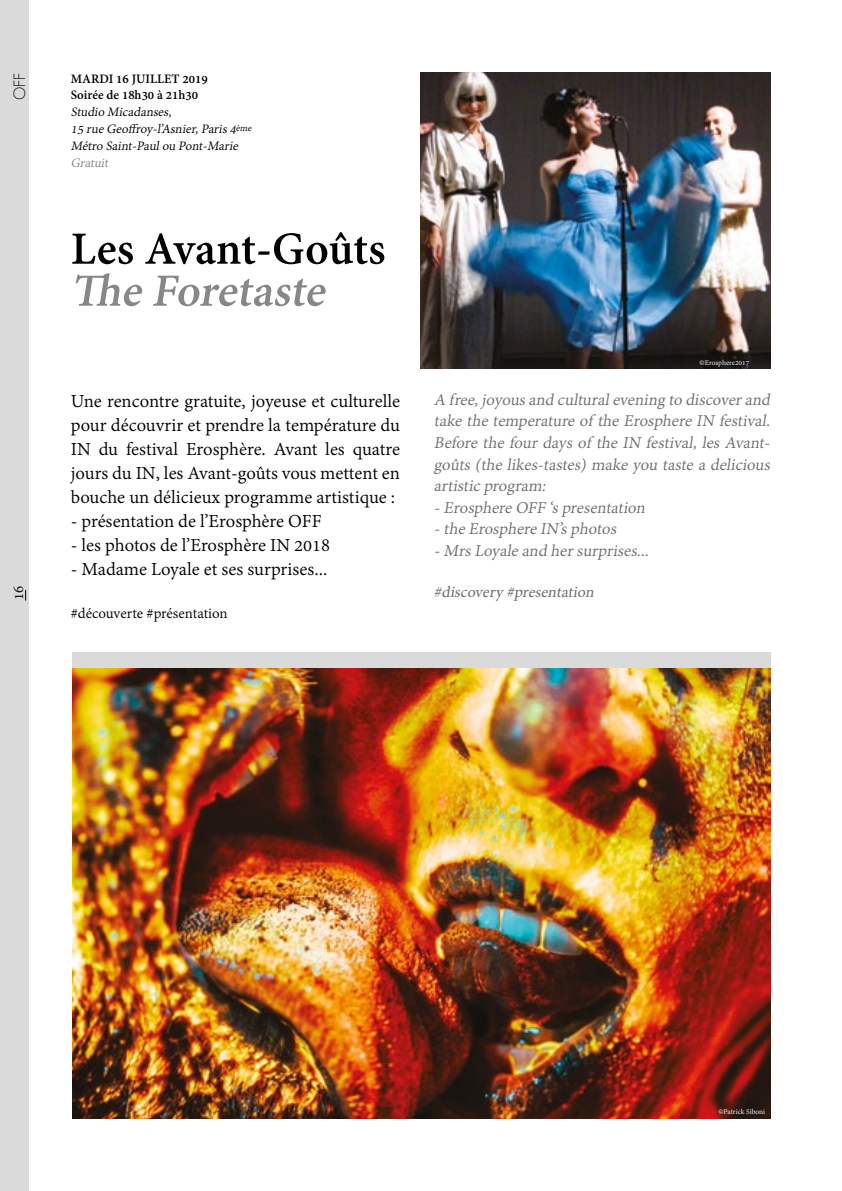
<style>
.page{position:relative;width:842px;height:1191px;background:#fff}
.page>*{position:absolute;margin:0;border:0;box-sizing:border-box;transform-origin:0 0}
.t1{font:700 50px "Adobe Gurmukhi";color:#000}
.t2{font:italic 700 50px "Adobe Gurmukhi";color:#878787}
.t3{font:20px/24px "Adobe Gurmukhi";color:#000;text-align:justify}
.t4{font:italic 18px/21.6px "Adobe Gurmukhi";letter-spacing:-.01em;color:#706f6f}
.t5{font:16px "Adobe Gurmukhi";color:#000}
.t6{font:italic 16px "Minion Pro";color:#706f6f}
.t7{font:300 16px "Geosans";color:#000}
.t8{font:italic 14px/16.8px "Adobe Gurmukhi";color:#000}
.t9{font:700 14px/16.8px "Adobe Gurmukhi";color:#000}
.t10{font:italic 14px "Adobe Gurmukhi";color:#878787}
.t11{font:8px "Adobe Gurmukhi";color:#fff}
.s1{font-size:10px}
</style>
<div class="page">
<div style="left:0;top:0;width:28px;height:1191px;background:#dadada"></div>
<img style="left:421px;top:72px;width:349px;height:297px">
<div style="left:72px;top:652px;width:698px;height:467px;background:#dadada"></div>
<img style="left:72px;top:668px;width:698px;height:451px">
<p class="t7" style="left:11px;top:100px;width:28px;rotate:-90deg">OFF</p>
<p class="t5" style="left:9px;top:600px;width:16px;rotate:-90deg">16</p>
<p class="t9" style="left:71px;top:70px;width:138px">MARDI 16 JUILLET 2019<br>Soirée de 18h30 à 21h30</p>
<p class="t8" style="left:71px;top:104px;width:184px">Studio Micadanses,<br>15 rue Geoffroy-l’Asnier,Paris4<span class="s1">ème<br></span>Métro Saint-Paulou Pont-Marie</p>
<p class="t10" style="left:71px;top:155px;width:42px">Gratuit</p>
<h1 class="t1" style="left:71px;top:221px;width:316px">Les Avant-Goûts</h1>
<h1 class="t2" style="left:71px;top:263px;width:264px">The Foretaste</h1>
<p class="t3" style="left:71px;top:389px;width:331px">Une rencontre gratuite, joyeuse et culturelle pour découvrir et prendre la température du IN du festival Erosphère. Avant les quatre jours du IN, les Avant-goûts vous mettent en bouche un délicieux programme artistique :</p>
<p class="t3" style="left:71px;top:509px;width:252px">- présentation de l’Erosphère OFF</p>
<p class="t3" style="left:71px;top:533px;width:261px">- les photos de l’Erosphère IN 2018</p>
<p class="t3" style="left:71px;top:557px;width:258px">- Madame Loyale et ses surprises...</p>
<p class="t5" style="left:71px;top:604px;width:159px">#découverte #présentation</p>
<p class="t11" style="left:700px;top:358px;width:51px">©Erosphere2017</p>
<p class="t4" style="left:434px;top:389px;width:341px">A free,j oyousand culturalevening to discoverand take the temperature of the Erosphere IN festival.<br>Before the four days of the IN festival, les Avant&shy;goûts (the likes-tastes) make you taste a delicious artistic program:<br>-Erosphere OFF ‘spresentation<br>-the Erosphere IN’sphotos<br>-MrsLoyale and hersurprises...</p>
<p class="t6" style="left:434px;top:581px;width:165px">#discovery #presentation</p>
<p class="t11" style="left:718px;top:1106px;width:48px">©Patrick Siboni</p>
</div>
